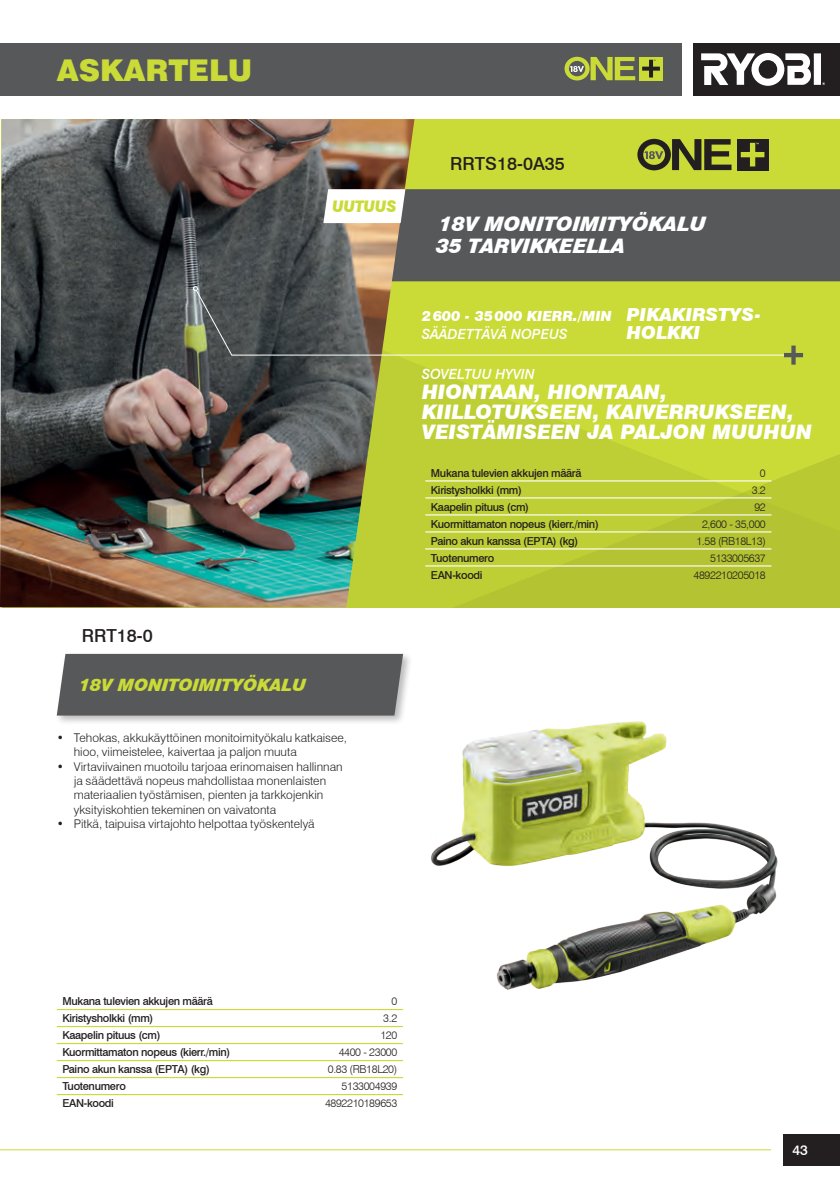
<style>
.page{position:relative;width:840px;height:1191px;background:#fff}
.page>*{position:absolute;margin:0;border:0;box-sizing:border-box;transform-origin:0 0}
.t1{font:900 30px "Swiss 721 BT";color:#cadb37}
.t2{font:italic 900 20px/20px "Swiss 721 BT";color:#fff}
.t3{font:500 18px "Swiss 721 BT";color:#231f20}
.t4{font:italic 900 18px/17.2px "Swiss 721 BT";color:#fff}
.t5{font:italic 900 17px "Swiss 721 BT";color:#cadb37}
.t6{font:italic 900 16px "Swiss 721 BT";letter-spacing:-.02em;color:#cadb37;scale:.9 1}
.t7{font:italic 500 14px "Swiss 721 BT";color:#fff}
.t8{font:italic 900 14px "Swiss 721 BT";color:#fff}
.t9{font:500 14px "Swiss 721 BT";color:#fff}
.t10{font:300 12px/14.4px "Swiss 721 BT";letter-spacing:.005em;color:#231f20}
.t11{font:500 11px "Swiss 721 BT";letter-spacing:-.03em;color:#231f20}
.t12{font:300 11px "Swiss 721 BT";letter-spacing:-.03em;color:#231f20}
</style>
<div class="page">
<div style="left:0;top:43px;width:681px;height:52px;background:#57585a"></div>
<div style="left:693px;top:43px;width:146px;height:52px;background:#231f20"></div>
<div style="left:813px;top:53px;width:7px;height:32px;background:#fff"></div>
<svg style="left:701px;top:53px;width:109px;height:33px"></svg>
<hr style="left:0;top:1149px;width:770px;height:1px;background:#cadb37">
<div style="left:782px;top:1134px;width:57px;height:31px;background:#231f20"></div>
<div style="left:55px;top:651px;width:358px;height:75px;background:#231f20;opacity:.3"></div>
<div style="left:57px;top:654px;width:346px;height:61px;background:#57585a"></div>
<img style="left:405px;top:703px;width:373px;height:287px">
<svg style="left:564px;top:57px;width:71px;height:23px"></svg>
<div style="left:639px;top:57px;width:23px;height:23px;background:#cadb37"></div>
<svg style="left:642px;top:60px;width:17px;height:17px"></svg>
<div style="left:2px;top:119px;width:837px;height:489px;background:#cadb37"></div>
<svg style="left:2px;top:281px;width:837px;height:327px"></svg>
<svg style="left:452px;top:447px;width:387px;height:161px;fill:#becf35"></svg>
<svg style="left:729px;top:447px;width:110px;height:91px"></svg>
<div style="left:414px;top:189px;width:425px;height:92px;background:#57585a"></div>
<svg style="left:637px;top:139px;width:94px;height:31px"></svg>
<div style="left:736px;top:139px;width:31px;height:31px;background:#231f20"></div>
<svg style="left:740px;top:143px;width:24px;height:23px"></svg>
<img style="left:0;top:119px;width:414px;height:488px">
<svg style="left:195px;top:289px;width:598px;height:67px"></svg>
<svg style="left:193px;top:286px;width:5px;height:5px"></svg>
<svg style="left:783px;top:345px;width:19px;height:20px"></svg>
<svg style="left:323px;top:189px;width:82px;height:34px;background:#ececec"></svg>
<div style="left:330px;top:197px;width:68px;height:18px;background:#fff"></div>
<hr style="left:57px;top:1009px;width:345px;height:1px;background:#cadb37">
<hr style="left:57px;top:1026px;width:345px;height:1px;background:#cadb37">
<hr style="left:57px;top:1043px;width:345px;height:1px;background:#cadb37">
<hr style="left:57px;top:1060px;width:345px;height:1px;background:#cadb37">
<hr style="left:57px;top:1077px;width:345px;height:1px;background:#cadb37">
<hr style="left:57px;top:1094px;width:345px;height:1px;background:#cadb37">
<hr style="left:425px;top:480px;width:345px;height:1px;background:#fff">
<hr style="left:425px;top:497px;width:345px;height:1px;background:#fff">
<hr style="left:425px;top:514px;width:345px;height:1px;background:#fff">
<hr style="left:425px;top:531px;width:345px;height:1px;background:#fff">
<hr style="left:425px;top:548px;width:345px;height:1px;background:#fff">
<hr style="left:425px;top:565px;width:345px;height:1px;background:#fff">
<h1 class="t1" style="left:57px;top:52px;width:197px">ASKARTELU</h1>
<h3 class="t6" style="left:332px;top:197px;width:73px">UUTUUS</h3>
<h3 class="t3" style="left:82px;top:625px;width:73px">RRT18-0</h3>
<h3 class="t5" style="left:78px;top:674px;width:231px">18V MONITOIMITYÖKALU</h3>
<p class="t10" style="left:74px;top:730px;width:274px;text-indent:-17px">• Tehokas, akkukäyttöinen monitoimityökalu katkaisee, hioo, viimeistelee, kaivertaa ja paljon muuta</p>
<p class="t10" style="left:74px;top:759px;width:270px;text-indent:-17px">• Virtaviivainen muotoilu tarjoaa erinomaisen hallinnan ja säädettävä nopeus mahdollistaa monenlaisten materiaalien työstämisen, pienten ja tarkkojenkin yksityiskohtien tekeminen on vaivatonta</p>
<p class="t10" style="left:57px;top:816px;width:259px">• Pitkä, taipuisa virtajohto helpottaa työskentelyä</p>
<h3 class="t3" style="left:450px;top:152px;width:116px">RRTS18-0A35</h3>
<h2 class="t2" style="left:434px;top:213px;width:275px;line-height:22px">18V MONITOIMITYÖKALU<br>35 TA RVIKKEELLA</h2>
<p class="t8" style="left:421px;top:308px;width:191px">2600 - 35000 KIERR./MIN</p>
<p class="t7" style="left:421px;top:325px;width:147px">SÄÄDETTÄVÄ NOPEUS</p>
<h3 class="t4" style="left:626px;top:306px;width:136px">PIKAKIRSTYS-<br>HOLKKI</h3>
<p class="t7" style="left:421px;top:365px;width:114px">SOVELTUU HYVIN</p>
<h2 class="t2" style="left:421px;top:381px;width:391px">HIONTAAN, HIONTAAN,<br>KIILLOTUKSEEN, KAIVERRUKSEEN,<br>VEISTÄMISEEN JA PALJON MUUHUN</h2>
<p class="t11" style="left:430px;top:466px;width:152px">Mukana tulevien akkujen määrä</p>
<p class="t12" style="left:759px;top:466px;width:7px">0</p>
<p class="t11" style="left:430px;top:483px;width:92px">Kiristysholkki (mm)</p>
<p class="t12" style="left:751px;top:483px;width:15px">3.2</p>
<p class="t11" style="left:430px;top:500px;width:100px">Kaapelin pituus (cm)</p>
<p class="t12" style="left:754px;top:500px;width:13px">92</p>
<p class="t11" style="left:430px;top:517px;width:169px">Kuormittamaton nopeus (kierr./min)</p>
<p class="t12" style="left:701px;top:517px;width:65px">2,600 - 35,000</p>
<p class="t11" style="left:430px;top:534px;width:149px">Paino akun kanssa (EPTA) (kg)</p>
<p class="t12" style="left:696px;top:534px;width:71px">1.58 (RB18L13)</p>
<p class="t11" style="left:430px;top:551px;width:65px">Tuotenumero</p>
<p class="t12" style="left:709px;top:551px;width:57px">5133005637</p>
<p class="t11" style="left:430px;top:568px;width:53px">EAN-koodi</p>
<p class="t12" style="left:693px;top:568px;width:74px">4892210205018</p>
<p class="t11" style="left:62px;top:994px;width:152px">Mukana tulevien akkujen määrä</p>
<p class="t12" style="left:391px;top:994px;width:7px">0</p>
<p class="t11" style="left:62px;top:1011px;width:92px">Kiristysholkki (mm)</p>
<p class="t12" style="left:383px;top:1011px;width:15px">3.2</p>
<p class="t11" style="left:62px;top:1028px;width:100px">Kaapelin pituus (cm)</p>
<p class="t12" style="left:380px;top:1028px;width:18px">120</p>
<p class="t11" style="left:62px;top:1045px;width:169px">Kuormittamaton nopeus (kierr./min)</p>
<p class="t12" style="left:338px;top:1045px;width:60px">4400 - 23000</p>
<p class="t11" style="left:62px;top:1062px;width:149px">Paino akun kanssa (EPTA) (kg)</p>
<p class="t12" style="left:327px;top:1062px;width:71px">0.83 (RB18L20)</p>
<p class="t11" style="left:62px;top:1079px;width:65px">Tuotenumero</p>
<p class="t12" style="left:341px;top:1079px;width:57px">5133004939</p>
<p class="t11" style="left:62px;top:1096px;width:53px">EAN-koodi</p>
<p class="t12" style="left:325px;top:1096px;width:74px">4892210189653</p>
<p class="t9" style="left:792px;top:1141px;width:17px">43</p>
</div>
